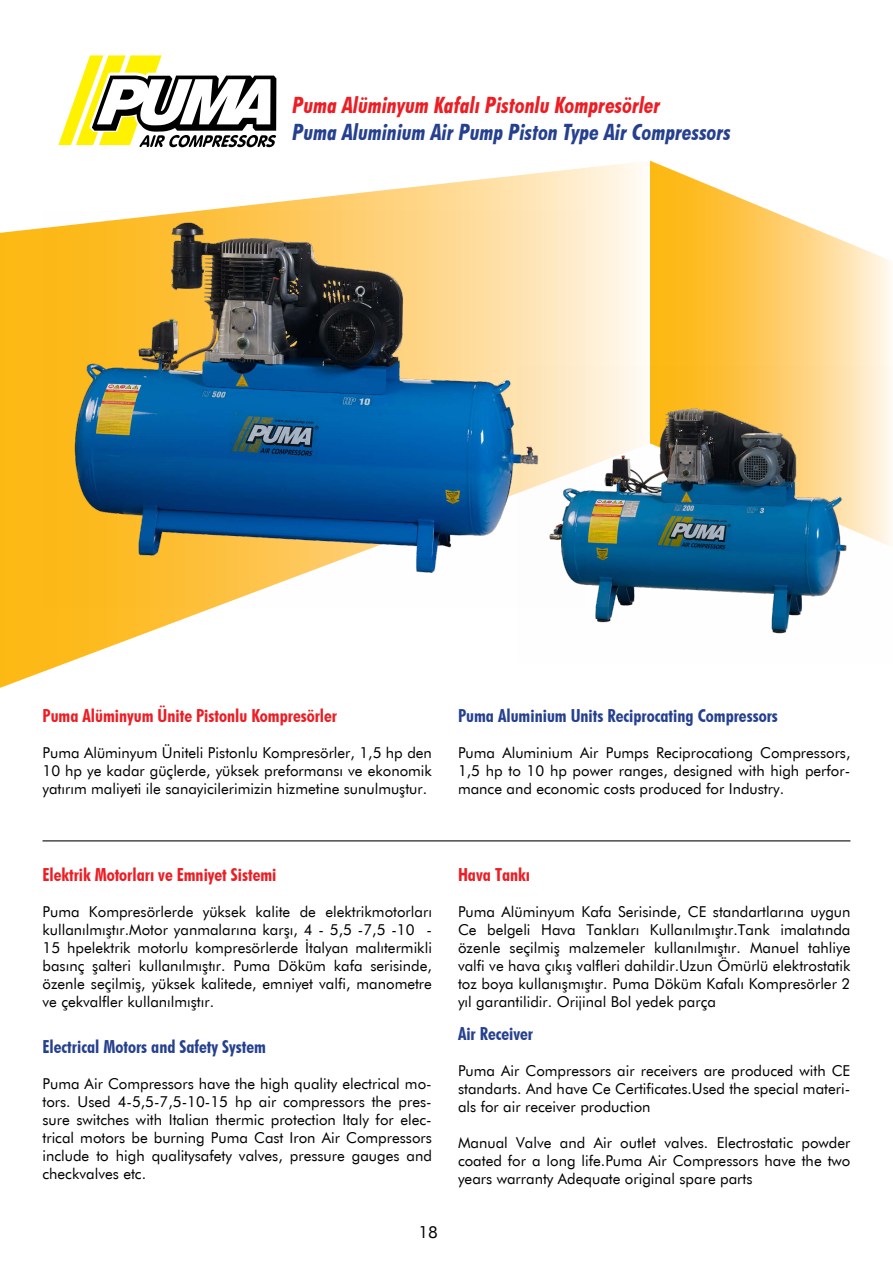
<style>
.page{position:relative;width:893px;height:1263px;background:#fff}
.page>*{position:absolute;margin:0;border:0;box-sizing:border-box;transform-origin:0 0}
.t1{font:italic 700 condensed 22.5px "Futura BT";color:#25408f}
.t2{font:italic 700 condensed 22.5px "Futura BT";color:#ed1d24}
.t3{font:700 condensed 18px "Futura BT";color:#25408f}
.t4{font:700 condensed 18px "Futura BT";color:#ed1d24}
.t5{font:16.5px "Futura BT";color:#000}
.t6{font:15px/18px "Futura BT";color:#000;text-align:justify}
</style>
<div class="page">
<svg style="left:0;top:161px;width:650px;height:527px"></svg>
<svg style="left:650px;top:161px;width:241px;height:205px"></svg>
<img style="left:517px;top:366px;width:375px;height:296px">
<img style="left:43px;top:210px;width:543px;height:398px">
<hr style="left:43px;top:840px;width:807px;height:1px;background:#000">
<svg style="left:58px;top:55px;width:218px;height:92px"></svg>
<h1 class="t2" style="left:292px;top:91px;width:370px">Puma Alüminyum Kafalı Pistonlu Kompresörler</h1>
<h1 class="t1" style="left:292px;top:118px;width:440px">Puma Aluminium Air Pump Piston Type Air Compressors</h1>
<p class="t4" style="left:43px;top:704px;width:296px">Puma Alüminyum Ünite Pistonlu Kompresörler</p>
<p class="t6" style="left:43px;top:743px;width:391px">Puma Alüminyum Üniteli Pistonlu Kompresörler, 1,5 hp den 10 hp ye kadar güçlerde, yüksek preformansı ve ekonomik yatırım maliyeti ile sanayicilerimizin hizmetine sunulmuştur.</p>
<p class="t3" style="left:458px;top:704px;width:321px">Puma Aluminium Units Reciprocating Compressors</p>
<p class="t6" style="left:458px;top:743px;width:394px">Puma Aluminium Air Pumps Reciprocationg Compressors, 1,5 hp to 10 hp power ranges, designed with high perfor&shy;mance and economic costs produced for Industry.</p>
<p class="t4" style="left:43px;top:864px;width:235px">Elektrik Motorları ve Emniyet Sistemi</p>
<p class="t6" style="left:43px;top:903px;width:391px">Puma Kompresörlerde yüksek kalite de elektrikmotorları kullanılmıştır.Motor yanmalarına karşı, 4 - 5,5 -7,5 -10 - 15 hpelektrik motorlu kompresörlerde İtalyan malıtermikli basınç şalteri kullanılmıştır. Puma Döküm kafa serisinde, özenle seçilmiş, yüksek kalitede, emniyet valfi, manometre ve çekvalfler kullanılmıştır.</p>
<p class="t3" style="left:43px;top:1035px;width:225px">Electrical Motors and Safety System</p>
<p class="t6" style="left:43px;top:1074px;width:391px">Puma Air Compressors have the high quality electrical mo&shy;tors. Used 4-5,5-7,5-10-15 hp air compressors the pres&shy;sure switches with Italian thermic protection Italy for elec&shy;trical motors be burning Puma Cast Iron Air Compressors include to high qualitysafety valves, pressure gauges and checkvalves etc.</p>
<p class="t5" style="left:419px;top:1222px;width:21px">18</p>
<p class="t4" style="left:458px;top:864px;width:73px">Hava Tankı</p>
<p class="t6" style="left:458px;top:903px;width:394px">Puma Alüminyum Kafa Serisinde, CE standartlarına uygun Ce belgeli Hava Tankları Kullanılmıştır.Tank imalatında özenle seçilmiş malzemeler kullanılmıştır. Manuel tahliye valfi ve hava çıkış valfleri dahildir.Uzun Ömürlü elektrostatik toz boya kullanışmıştır. Puma Döküm Kafalı Kompresörler 2 yıl garantilidir. Orijinal Bol yedek parça</p>
<p class="t3" style="left:458px;top:1022px;width:77px">Air Receiver</p>
<p class="t6" style="left:458px;top:1061px;width:394px">Puma Air Compressors air receivers are produced with CE standarts. And have Ce Certificates.Used the special materi&shy;als for air receiver production</p>
<p class="t6" style="left:458px;top:1133px;width:394px">Manual Valve and Air outlet valves. Electrostatic powder coated for a long life.Puma Air Compressors have the two years warranty Adequate original spare parts</p>
</div>
